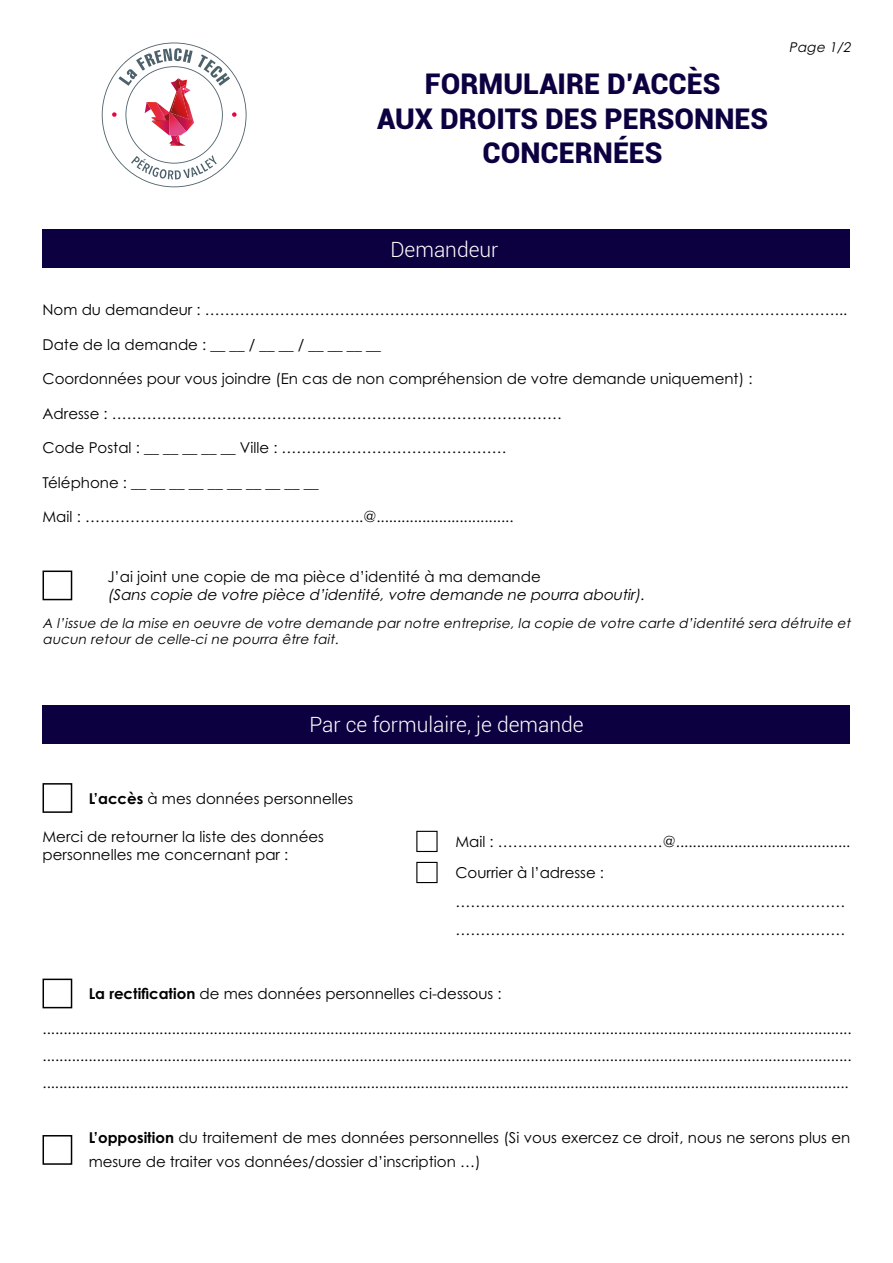
<style>
.page{position:relative;width:893px;height:1263px;background:#fff}
.page>*{position:absolute;margin:0;border:0;box-sizing:border-box;transform-origin:0 0}
.t1{font:900 28.5px/34.2px "Roboto";color:#0d0040;text-align:center}
.t2{font:300 21px "Roboto";color:#fff}
.t3{font:15px/27px "Century Gothic Std";color:#000}
.t4{font:italic 15px "Century Gothic Std";color:#000}
.t5{font:italic 13.5px/16.2px "Century Gothic Std";color:#000}
.s1{font-weight:700}
</style>
<div class="page">
<svg style="left:102px;top:43px;width:145px;height:144px"></svg>
<div style="left:43px;top:230px;width:807px;height:38px;background:#0d0040"></div>
<div style="left:43px;top:570px;width:29px;height:30px;border:2px solid #000"></div>
<div style="left:43px;top:783px;width:29px;height:30px;border:2px solid #000"></div>
<div style="left:43px;top:978px;width:29px;height:30px;border:2px solid #000"></div>
<div style="left:43px;top:1135px;width:29px;height:30px;border:2px solid #000"></div>
<div style="left:416px;top:831px;width:22px;height:21px;border:1px solid #000"></div>
<div style="left:416px;top:862px;width:22px;height:21px;border:1px solid #000"></div>
<div style="left:43px;top:705px;width:807px;height:39px;background:#0d0040"></div>
<h1 class="t1" style="left:377px;top:66px;width:393px">FORMULAIRE D’ACCÈS<br>AUX DROITS DES PERSONNES<br>CONCERNÉES</h1>
<p class="t5" style="left:789px;top:39px;width:66px">Page 1/2</p>
<h2 class="t2" style="left:390px;top:235px;width:109px">Demandeur</h2>
<p class="t3" style="left:43px;top:296px;width:806px">Nom du demandeur : ………………………………………………………………………………………………………………...</p>
<p class="t3" style="left:43px;top:330px;width:340px">Date de la demande : __ __ / __ __ / __ __ __ __</p>
<p class="t3" style="left:43px;top:365px;width:711px">Coordonnées pour vous joindre (En cas de non compréhension de votre demande uniquement) :</p>
<p class="t3" style="left:43px;top:399px;width:521px">Adresse : ………………………………………………………………………………</p>
<p class="t3" style="left:43px;top:434px;width:466px">Code Postal : __ __ __ __ __ Ville : ………………………………………</p>
<p class="t3" style="left:43px;top:468px;width:278px">Téléphone : __ __ __ __ __ __ __ __ __ __</p>
<p class="t3" style="left:43px;top:503px;width:472px">Mail : ………………………………………………..@.................................</p>
<p class="t3" style="left:107px;top:562px;width:435px">J’ai joint une copie de ma pièce d’identité à ma demande</p>
<p class="t4" style="left:107px;top:585px;width:542px">(Sans copie de votre pièce d’identité, votre demande ne pourra aboutir).</p>
<p class="t5" style="left:43px;top:614px;width:812px">A l’issue de la mise en oeuvre de votre demande par notre entreprise, la copie de votre carte d’identité sera détruite et aucun retour de celle-ci ne pourra être fait.</p>
<h2 class="t2" style="left:309px;top:710px;width:276px">Par ce formulaire, je demande</h2>
<p class="t3" style="left:89px;top:784px;width:266px"><span class="s1">L’accès</span> à mes données personnelles</p>
<p class="t3" style="left:43px;top:827px;width:283px;line-height:18px">Merci de retourner la liste des données personnelles me concernant par :</p>
<p class="t3" style="left:455px;top:826px;width:397px;line-height:31px">Mail : ……………………………@..........................................<br>Courrier à l’adresse :</p>
<p class="t3" style="left:455px;top:887px;width:391px;line-height:28.5px">…………………………………………………………………… ……………………………………………………………………</p>
<p class="t3" style="left:89px;top:980px;width:415px"><span class="s1">La rectification</span> de mes données personnelles ci-dessous :</p>
<p class="t3" style="left:43px;top:1015px;width:810px;text-align:justify">.................................................................................................................................................................................................. .................................................................................................................................................................................................. ..................................................................................................................................................................................................</p>
<p class="t3" style="left:89px;top:1126px;width:763px;line-height:24px"><span class="s1">L’opposition</span> du traitement de mes données personnelles (Si vous exercez ce droit, nous ne serons plus en mesure de traiter vos données/dossier d’inscription …)</p>
</div>
